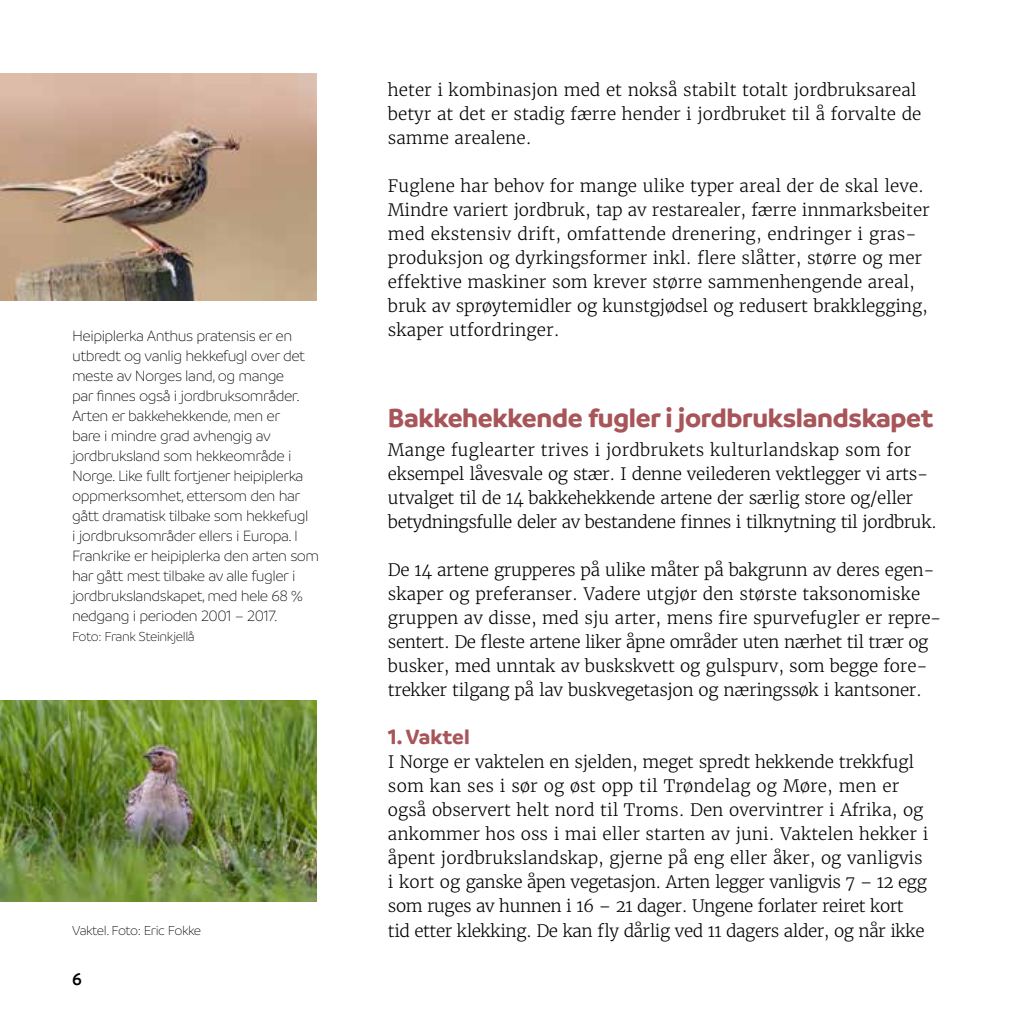
<style>
.page{position:relative;width:1021px;height:1021px;background:#fff}
.page>*{position:absolute;margin:0;border:0;box-sizing:border-box;transform-origin:0 0}
.t1{font:700 28px "Branding SF";letter-spacing:-.01em;color:#a85559}
.t2{font:700 22px "Branding SF";color:#a85559}
.t3{font:600 18px "Branding SF";color:#000}
.t4{font:300 17px/24px "Merriweather";letter-spacing:-.01em;color:#000}
.t5{font:300 16px/20px "Branding SF";letter-spacing:-.03em;color:#000}
.t6{font:300 14px "Branding SF";letter-spacing:-.03em;color:#000}
</style>
<div class="page">
<img style="left:0;top:73px;width:316px;height:227px">
<img style="left:0;top:700px;width:316px;height:201px">
<p class="t5" style="left:72px;top:326px;width:249px">Heipiplerka Anthus pratensis er en utbredt og vanlig hekkefugl over det meste av Norges land, og mange<br>par finnes også i jordbruksområder.<br>Arten er bakkehekkende, men er<br>bare i mindre grad avhengig av jordbruksland som hekkeområde i Norge. Like fullt fortjener heipiplerka oppmerksomhet, ettersom den har gått dramatisk tilbake som hekkefugl<br>i jordbruksområder ellers i Europa. I Frankrike er heipiplerka den arten som har gått mest tilbake av alle fugler i jordbrukslandskapet, med hele 68 % nedgang i perioden 2001 – 2017.</p>
<p class="t6" style="left:72px;top:629px;width:124px">Foto: Frank Steinkjellå</p>
<p class="t6" style="left:72px;top:923px;width:131px">Vaktel. Foto: Eric Fokke</p>
<p class="t3" style="left:72px;top:968px;width:11px">6</p>
<p class="t4" style="left:388px;top:78px;width:535px">heter i kombinasjon med et nokså stabilt totalt jordbruksareal betyr at det er stadig færre hender i jordbruket til å forvalte de samme arealene.</p>
<p class="t4" style="left:388px;top:174px;width:543px">Fuglene har behov for mange ulike typer areal der de skal leve.<br>Mindre variert jordbruk, tap av restarealer, færre innmarksbeiter med ekstensiv drift, omfattende drenering, endringer i gras&shy;produksjon og dyrkingsformer inkl. flere slåtter, større og mer effektive maskiner som krever større sammenhengende areal, bruk av sprøytemidler og kunstgjødsel og redusert brakklegging, skaper utfordringer.</p>
<h1 class="t1" style="left:388px;top:402px;width:547px">Bakkehekkende fugler i jordbrukslandskapet</h1>
<p class="t4" style="left:388px;top:438px;width:550px">Mange fuglearter trives i jordbrukets kulturlandskap som for eksempel låvesvale og stær. I denne veilederen vektlegger vi arts&shy;utvalget til de 14 bakkehekkende artene der særlig store og/eller betydningsfulle deler av bestandene finnes i tilknytning til jordbruk.</p>
<p class="t4" style="left:388px;top:558px;width:555px">De 14 artene grupperes på ulike måter på bakgrunn av deres egen&shy;skaper og preferanser. Vadere utgjør den største taksonomiske gruppen av disse, med sju arter, mens fire spurvefugler er repre&shy;sentert. De fleste artene liker åpne områder uten nærhet til trær og busker, med unntak av buskskvett og gulspurv, som begge fore&shy;trekker tilgang på lav buskvegetasjon og næringssøk i kantsoner.</p>
<p class="t2" style="left:388px;top:724px;width:83px">1. Vaktel</p>
<p class="t4" style="left:388px;top:750px;width:542px">I Norge er vaktelen en sjelden, meget spredt hekkende trekkfugl som kan ses i sør og øst opp til Trøndelag og Møre, men er også observert helt nord til Troms. Den overvintrer i Afrika, og ankommer hos oss i mai eller starten av juni. Vaktelen hekker i åpent jordbrukslandskap, gjerne på eng eller åker, og vanligvis i kort og ganske åpen vegetasjon. Arten legger vanligvis 7 – 12 egg som ruges av hunnen i 16 – 21 dager. Ungene forlater reiret kort tid etter klekking. De kan fly dårlig ved 11 dagers alder, og når ikke</p>
</div>
